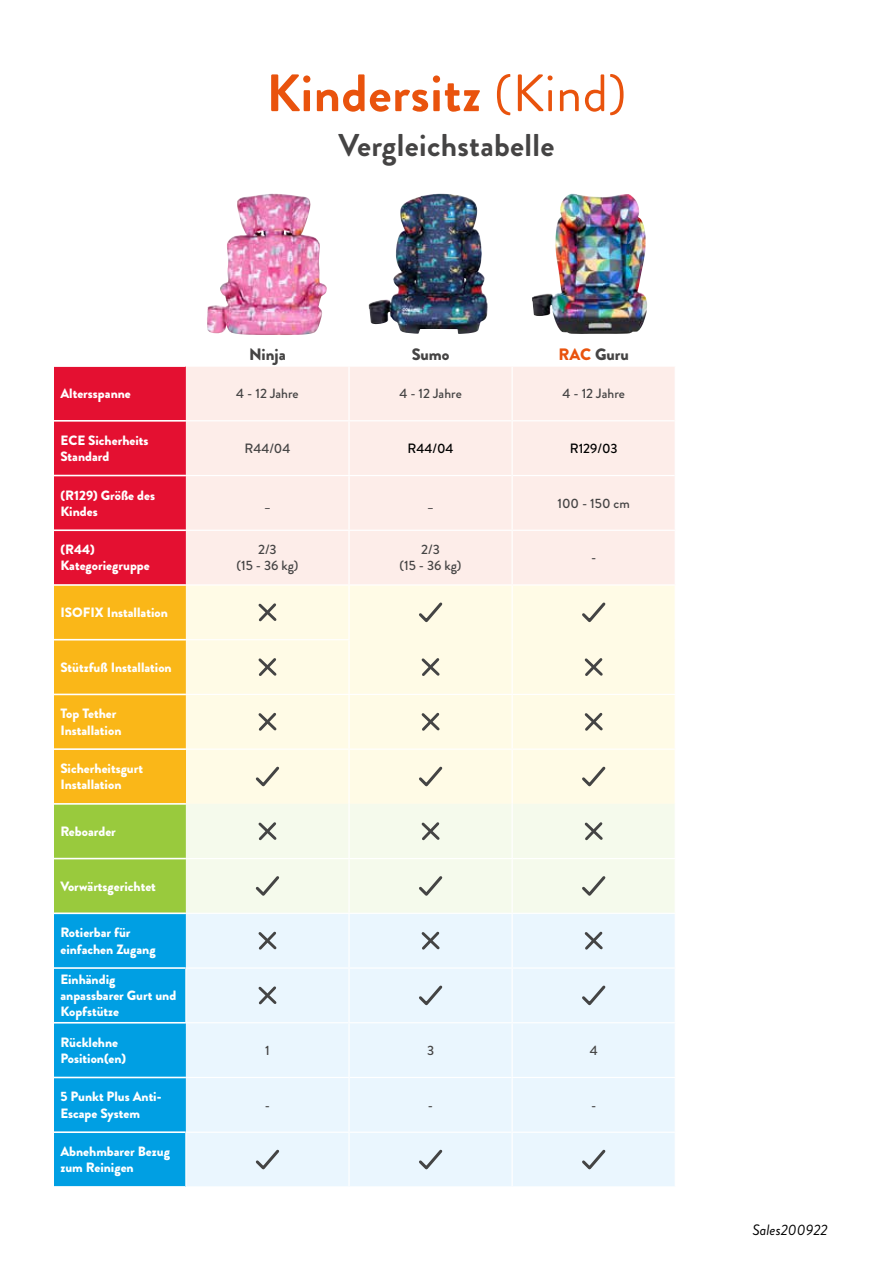
<style>
.page{position:relative;width:893px;height:1263px;background:#fff}
.page>*{position:absolute;margin:0;border:0;box-sizing:border-box;transform-origin:0 0}
.t1{font:700 52.5px "Brandon Grotesque";letter-spacing:.01em;color:#e9530d}
.t2{font:700 31.5px "Brandon Grotesque";letter-spacing:.01em;color:#454444}
.t3{font:900 16.5px "Brandon Grotesque";color:#454444}
.t4{font:italic 15px "Brandon Grotesque";color:#000}
.t5{font:900 13.5px/16.2px "Brandon Grotesque";color:#fff}
.t6{font:500 13.5px/16.2px "Brandon Grotesque";color:#454444;text-align:center}
.t7{font:500 13.5px "Brandon Grotesque";color:#000}
.s1{font-weight:400}
.s2{color:#e9530d}
</style>
<div class="page">
<div style="left:186px;top:750px;width:489px;height:54px;background:#fffbe6"></div>
<div style="left:54px;top:749px;width:132px;height:55px;background:#fab718"></div>
<div style="left:186px;top:804px;width:489px;height:109px;background:#f5faec"></div>
<svg style="left:54px;top:805px;width:132px;height:381px;background:#2cabb4"></svg>
<div style="left:186px;top:914px;width:489px;height:272px;background:#eaf6fe"></div>
<hr style="left:348px;top:750px;width:2px;height:54px;background:#fff">
<hr style="left:348px;top:914px;width:2px;height:53px;background:#fff">
<hr style="left:512px;top:914px;width:1px;height:53px;background:#fff">
<hr style="left:185px;top:967px;width:164px;height:2px;background:#fff">
<hr style="left:349px;top:967px;width:163px;height:2px;background:#fff">
<hr style="left:348px;top:969px;width:2px;height:53px;background:#fff">
<hr style="left:512px;top:967px;width:164px;height:2px;background:#fff">
<hr style="left:512px;top:969px;width:1px;height:53px;background:#fff">
<hr style="left:348px;top:1023px;width:2px;height:54px;background:#fff">
<hr style="left:348px;top:1078px;width:2px;height:53px;background:#fff">
<hr style="left:512px;top:1078px;width:1px;height:53px;background:#fff">
<hr style="left:512px;top:1133px;width:1px;height:53px;background:#fff">
<hr style="left:54px;top:748px;width:132px;height:2px;background:#fff">
<hr style="left:54px;top:803px;width:132px;height:2px;background:#fff">
<hr style="left:54px;top:858px;width:132px;height:1px;background:#fff">
<hr style="left:54px;top:912px;width:132px;height:2px;background:#fff">
<hr style="left:54px;top:967px;width:131px;height:2px;background:#fff">
<hr style="left:54px;top:1022px;width:132px;height:1px;background:#fff">
<hr style="left:54px;top:1077px;width:132px;height:1px;background:#fff">
<hr style="left:54px;top:1131px;width:131px;height:2px;background:#fff">
<hr style="left:512px;top:750px;width:1px;height:54px;background:#fff">
<hr style="left:512px;top:1023px;width:1px;height:54px;background:#fff">
<hr style="left:348px;top:1133px;width:2px;height:53px;background:#fff">
<hr style="left:185px;top:969px;width:2px;height:53px;background:#fff">
<hr style="left:348px;top:1022px;width:164px;height:1px;background:#fff">
<hr style="left:512px;top:1022px;width:164px;height:1px;background:#fff">
<hr style="left:186px;top:1077px;width:164px;height:1px;background:#fff">
<hr style="left:512px;top:1077px;width:164px;height:1px;background:#fff">
<hr style="left:185px;top:1131px;width:165px;height:2px;background:#fff">
<hr style="left:185px;top:1133px;width:2px;height:53px;background:#fff">
<hr style="left:512px;top:1131px;width:164px;height:2px;background:#fff">
<hr style="left:186px;top:1022px;width:162px;height:1px;background:#fff">
<hr style="left:350px;top:1077px;width:162px;height:1px;background:#fff">
<hr style="left:350px;top:1131px;width:162px;height:2px;background:#fff">
<hr style="left:348px;top:804px;width:2px;height:54px;background:#fff">
<hr style="left:512px;top:804px;width:1px;height:54px;background:#fff">
<hr style="left:348px;top:859px;width:2px;height:54px;background:#fff">
<hr style="left:512px;top:859px;width:1px;height:54px;background:#fff">
<hr style="left:186px;top:858px;width:163px;height:1px;background:#fff">
<hr style="left:349px;top:858px;width:163px;height:1px;background:#fff">
<hr style="left:512px;top:858px;width:164px;height:1px;background:#fff">
<svg style="left:54px;top:366px;width:621px;height:383px;background:#f9d2bf"></svg>
<svg style="left:253px;top:764px;width:29px;height:25px"></svg>
<svg style="left:416px;top:764px;width:29px;height:25px"></svg>
<svg style="left:579px;top:764px;width:29px;height:25px"></svg>
<svg style="left:256px;top:820px;width:23px;height:23px"></svg>
<svg style="left:419px;top:820px;width:23px;height:23px"></svg>
<svg style="left:582px;top:820px;width:23px;height:23px"></svg>
<svg style="left:253px;top:873px;width:29px;height:26px"></svg>
<svg style="left:416px;top:873px;width:29px;height:26px"></svg>
<svg style="left:579px;top:873px;width:29px;height:26px"></svg>
<svg style="left:256px;top:929px;width:23px;height:23px"></svg>
<svg style="left:419px;top:929px;width:23px;height:23px"></svg>
<svg style="left:582px;top:929px;width:23px;height:23px"></svg>
<svg style="left:256px;top:984px;width:23px;height:23px"></svg>
<svg style="left:416px;top:983px;width:29px;height:25px"></svg>
<svg style="left:579px;top:983px;width:29px;height:25px"></svg>
<svg style="left:253px;top:1147px;width:29px;height:25px"></svg>
<svg style="left:416px;top:1147px;width:29px;height:25px"></svg>
<svg style="left:579px;top:1147px;width:29px;height:25px"></svg>
<img style="left:207px;top:194px;width:120px;height:141px">
<img style="left:369px;top:194px;width:73px;height:140px">
<img style="left:532px;top:194px;width:115px;height:140px">
<h1 class="t1" style="left:266px;top:56px;width:362px">Kindersitz <span class="s1">(Kind)</span></h1>
<h2 class="t2" style="left:338px;top:123px;width:217px">Vergleichstabelle</h2>
<p class="t3" style="left:249px;top:342px;width:38px">Ninja</p>
<p class="t3" style="left:412px;top:342px;width:39px">Sumo</p>
<p class="t3" style="left:558px;top:342px;width:72px"><span class="s2">RAC</span> Guru</p>
<p class="t5" style="left:60px;top:386px;width:72px">Altersspanne</p>
<p class="t6" style="left:236px;top:386px;width:64px">4 - 12 Jahre</p>
<p class="t6" style="left:399px;top:386px;width:64px">4 - 12 Jahre</p>
<p class="t6" style="left:562px;top:386px;width:64px">4 - 12 Jahre</p>
<p class="t5" style="left:60px;top:432px;width:90px">ECE Sicherheits<br>Standard</p>
<p class="t6" style="left:244px;top:440px;width:47px">R44/04</p>
<p class="t7" style="left:408px;top:439px;width:47px">R44/04</p>
<p class="t7" style="left:570px;top:439px;width:49px">R129/03</p>
<p class="t5" style="left:60px;top:487px;width:96px">(R129) Größe des<br>Kindes</p>
<p class="t6" style="left:557px;top:495px;width:74px">100 - 150 cm</p>
<p class="t6" style="left:265px;top:495px;width:7px">_</p>
<p class="t6" style="left:428px;top:495px;width:7px">_</p>
<p class="t5" style="left:60px;top:542px;width:91px">(R44)<br>Kategoriegruppe</p>
<p class="t6" style="left:236px;top:542px;width:63px">2/3<br>(15 - 36 kg)</p>
<p class="t6" style="left:400px;top:542px;width:63px">2/3<br>(15 - 36 kg)</p>
<p class="t5" style="left:60px;top:604px;width:109px">ISOFIX Installation</p>
<p class="t5" style="left:60px;top:659px;width:113px">Stützfuß Installation</p>
<p class="t5" style="left:60px;top:706px;width:63px">Top Tether<br>Installation</p>
<p class="t5" style="left:60px;top:760px;width:84px">Sicherheitsgurt<br>Installation</p>
<p class="t5" style="left:60px;top:823px;width:57px">Reboarder</p>
<p class="t6" style="left:591px;top:550px;width:7px">-</p>
<p class="t5" style="left:60px;top:878px;width:97px">Vorwärtsgerichtet</p>
<p class="t5" style="left:60px;top:925px;width:97px">Rotierbar für einfachen Zugang</p>
<p class="t5" style="left:60px;top:971px;width:117px">Einhändig anpassbarer Gurt und<br>Kopfstütze</p>
<p class="t5" style="left:60px;top:1034px;width:67px">Rücklehne<br>Position(en)</p>
<p class="t6" style="left:265px;top:1042px;width:6px">1</p>
<p class="t6" style="left:427px;top:1042px;width:9px">3</p>
<p class="t6" style="left:590px;top:1042px;width:10px">4</p>
<p class="t5" style="left:60px;top:1089px;width:103px">5 Punkt Plus Anti-<br>Escape System</p>
<p class="t6" style="left:265px;top:1097px;width:7px">-</p>
<p class="t6" style="left:428px;top:1097px;width:7px">-</p>
<p class="t6" style="left:591px;top:1097px;width:7px">-</p>
<p class="t5" style="left:60px;top:1143px;width:111px">Abnehmbarer Bezug zum Reinigen</p>
<p class="t4" style="left:752px;top:1220px;width:77px">Sales200922</p>
</div>
